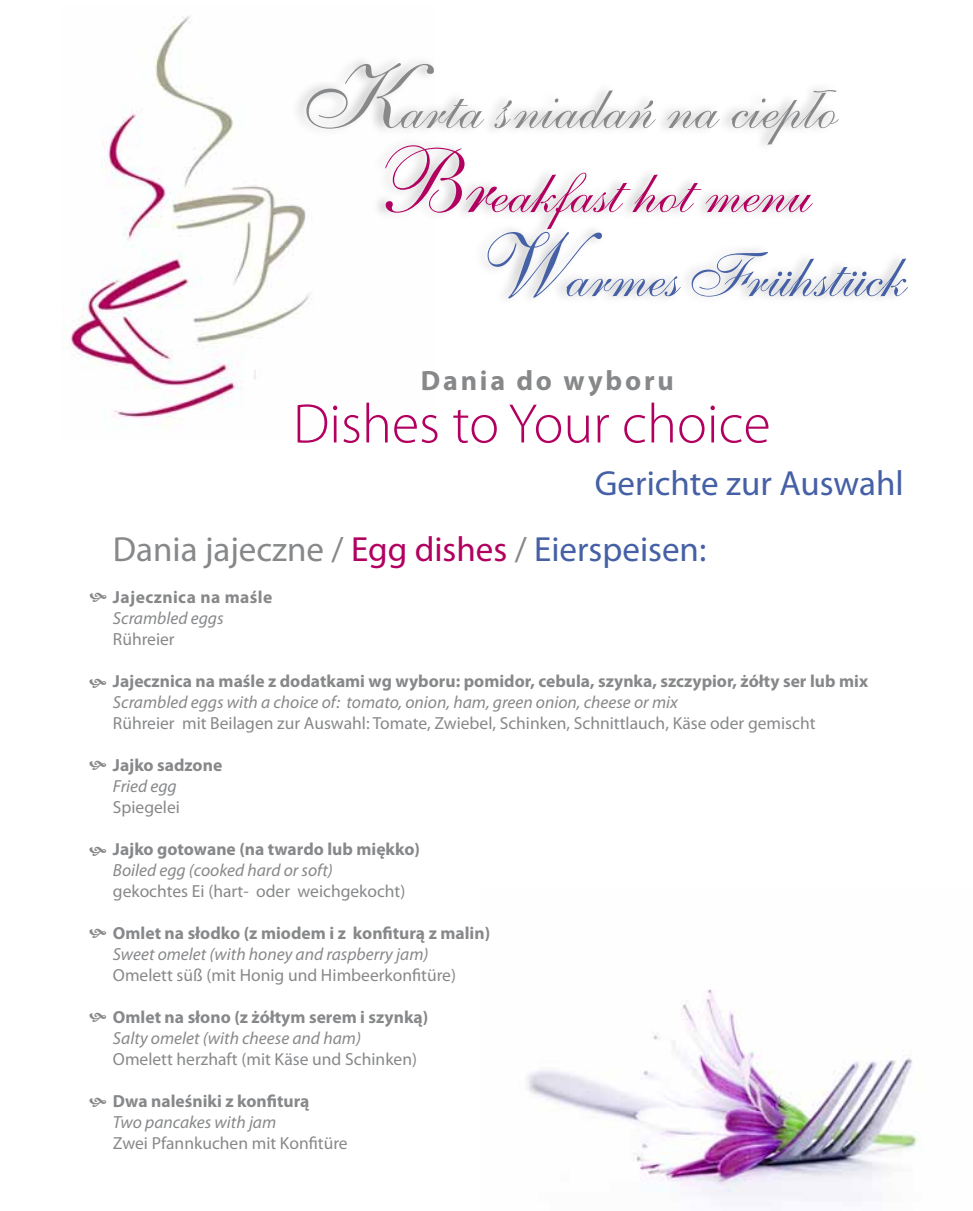
<style>
.page{position:relative;width:973px;height:1211px;background:#fff}
.page>*{position:absolute;margin:0;border:0;box-sizing:border-box;transform-origin:0 0}
.t1{font:59.5px "EFN Celine";color:#87888a}
.t2{font:59.5px "EFN Celine";color:#b10060}
.t3{font:59.5px "EFN Celine";color:#4560a5}
.t4{font:300 56px "Myriad Pro";color:#b10060}
.t5{font:35px "Myriad Pro";color:#87888a}
.t6{font:35px "Myriad Pro";color:#4560a5}
.t7{font:700 28px "Myriad Pro";letter-spacing:.1em;color:#87888a}
.t8{font:17.5px "Myriad Pro";color:#87888a}
.t9{font:700 17.5px "Myriad Pro";color:#87888a}
.t10{font:italic 17.5px "Myriad Pro";color:#87888a}
.t11{font:700 17.5px "Myriad Pro";letter-spacing:.025em;color:#87888a}
.s1{font-size:87.5px}
.s2{color:#b10060}
.s3{color:#4560a5}
</style>
<div class="page">
<img style="left:526px;top:989px;width:395px;height:216px">
<img style="left:66px;top:16px;width:237px;height:406px">
<div style="left:291px;top:53px;width:619px;height:252px;background:#000;opacity:.3"></div>
<h1 class="t1" style="left:289px;top:69px;width:539px"><span class="s1">K</span>arta śniadań na ciepło</h1>
<h1 class="t2" style="left:365px;top:153px;width:438px"><span class="s1">Br</span>eakfast hot menu</h1>
<h1 class="t3" style="left:465px;top:237px;width:433px"><span class="s1">W</span>armes Frühstück</h1>
<h3 class="t7" style="left:420px;top:362px;width:254px">Dania do wyboru</h3>
<h2 class="t4" style="left:293px;top:393px;width:479px">Dishes to Your choice</h2>
<h3 class="t6" style="left:594px;top:461px;width:310px">Gerichte zur Auswahl</h3>
<h3 class="t5" style="left:113px;top:527px;width:594px">Dania jajeczne / <span class="s2">Egg dishes</span> / <span class="s3">Eierspeisen:</span></h3>
<p class="t11" style="left:113px;top:585px;width:161px">Jajecznica na maśle</p>
<p class="t10" style="left:113px;top:607px;width:112px">Scrambled eggs</p>
<p class="t8" style="left:113px;top:628px;width:63px">Rühreier</p>
<p class="t9" style="left:113px;top:669px;width:756px">Jajecznica na maśle z dodatkami wg wyboru: pomidor, cebula, szynka, szczypior, żółty ser lub mix</p>
<p class="t10" style="left:113px;top:691px;width:566px">Scrambled eggs with a choice of: tomato, onion, ham, green onion, cheese or mix</p>
<p class="t8" style="left:113px;top:712px;width:704px">Rühreier mit Beilagen zur Auswahl: Tomate, Zwiebel, Schinken, Schnittlauch, Käse oder gemischt</p>
<p class="t9" style="left:113px;top:753px;width:111px">Jajko sadzone</p>
<p class="t10" style="left:113px;top:775px;width:65px">Fried egg</p>
<p class="t8" style="left:113px;top:796px;width:68px">Spiegelei</p>
<p class="t9" style="left:113px;top:837px;width:308px">Jajko gotowane (na twardo lub miękko)</p>
<p class="t10" style="left:113px;top:859px;width:221px">Boiled egg (cooked hard or soft)</p>
<p class="t8" style="left:113px;top:880px;width:294px">gekochtes Ei (hart- oder weichgekocht)</p>
<p class="t9" style="left:113px;top:921px;width:379px">Omlet na słodko (z miodem i z konfiturą z malin)</p>
<p class="t10" style="left:113px;top:943px;width:317px">Sweet omelet (with honey and raspberry jam)</p>
<p class="t8" style="left:113px;top:964px;width:344px">Omelett süß (mit Honig und Himbeerkonfitüre)</p>
<p class="t9" style="left:113px;top:1005px;width:317px">Omlet na słono (z żółtym serem i szynką)</p>
<p class="t10" style="left:113px;top:1027px;width:249px">Salty omelet (with cheese and ham)</p>
<p class="t8" style="left:113px;top:1048px;width:305px">Omelett herzhaft (mit Käse und Schinken)</p>
<p class="t9" style="left:113px;top:1089px;width:198px">Dwa naleśniki z konfiturą</p>
<p class="t10" style="left:113px;top:1111px;width:165px">Two pancakes with jam</p>
<p class="t8" style="left:113px;top:1132px;width:236px">Zwei Pfannkuchen mit Konfitüre</p>
</div>
